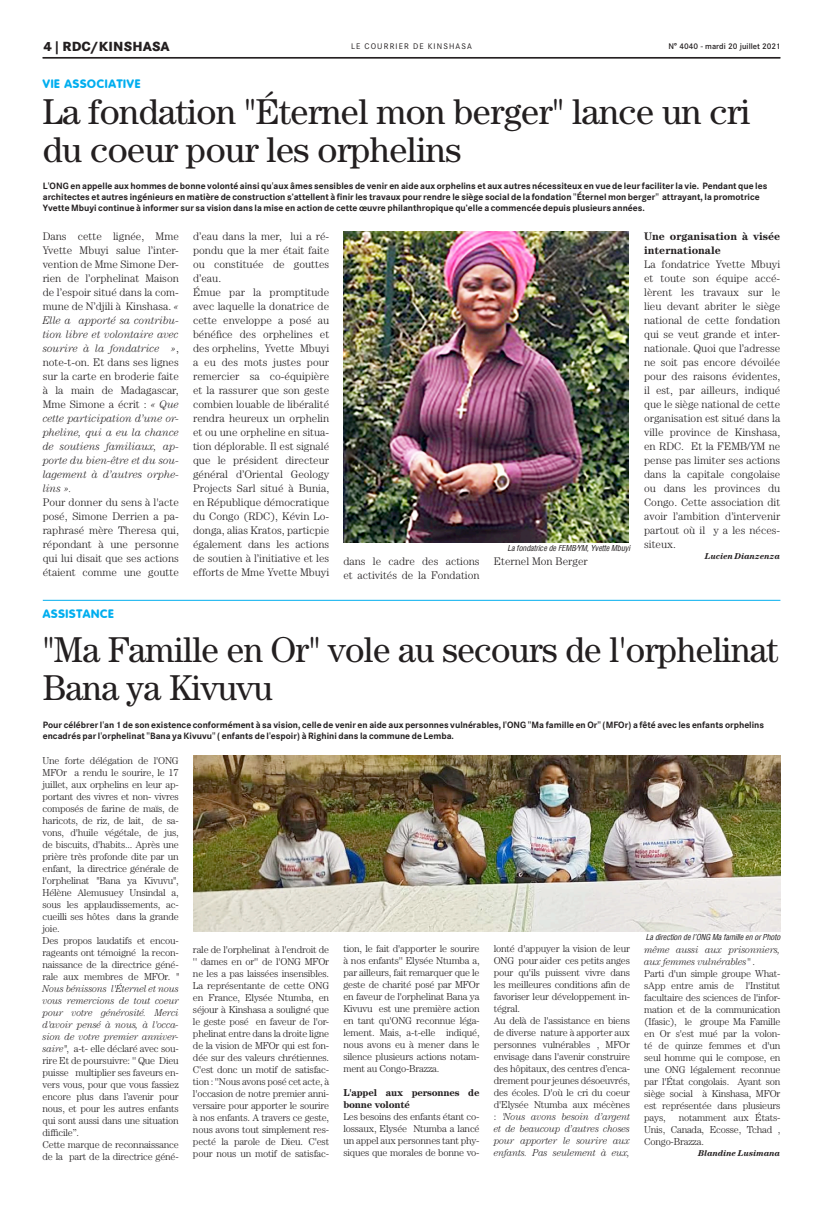
<style>
.page{position:relative;width:823px;height:1205px;background:#fff}
.page>*{position:absolute;margin:0;border:0;box-sizing:border-box;transform-origin:0 0}
.t1{font:36px/38px "Century";letter-spacing:-.015em;color:#231f20}
.t2{font:800 13px "Corporate SBQ";letter-spacing:.01em;color:#231f20}
.t3{font:800 12px "Corporate Rounded";letter-spacing:.06em;color:#00aeef}
.t4{font:300 11px/14px "Century";color:#231f20;text-align:justify}
.t5{font:700 11px/14px "Century";color:#231f20}
.t6{font:300 10px/12px "Century";letter-spacing:-.02em;color:#231f20;text-align:justify}
.t7{font:700 10px/12px "Century";letter-spacing:-.02em;color:#231f20}
.t8{font:700 9px/11px "Corporate SBQ";color:#231f20}
.t9{font:italic 700 8.5px "Century";color:#231f20}
.t10{font:italic 8px "Corporate Condensed";color:#231f20}
.t11{font:500 8px "Corporate SBQ";color:#231f20}
.t12{font:8px "Corporate SBQ";letter-spacing:.14em;color:#231f20}
.s1{font-style:italic}
</style>
<div class="page">
<hr style="left:43px;top:57px;width:737px;height:1px;background:#231f20">
<hr style="left:43px;top:58px;width:737px;height:1px;background:#231f20">
<img style="left:343px;top:231px;width:284px;height:311px">
<hr style="left:43px;top:600px;width:737px;height:1px;background:#00aeef">
<img style="left:193px;top:756px;width:586px;height:175px">
<h2 class="t2" style="left:43px;top:38px;width:128px">4 | RDC/KINSHASA</h2>
<p class="t12" style="left:351px;top:42px;width:122px">LE COURRIER DE KINSHASA</p>
<p class="t11" style="left:668px;top:42px;width:113px">N° 4040 - mardi 20 juillet 2021</p>
<p class="t3" style="left:43px;top:76px;width:99px">VIE ASSOCIATIVE</p>
<h1 class="t1" style="left:43px;top:92px;width:708px">La fondation "Éternel mon berger" lance un cri du coeur pour les orphelins</h1>
<p class="t8" style="left:43px;top:180px;width:725px">L'ONG en appelle aux hommes de bonne volonté ainsi qu'aux âmes sensibles de venir en aide aux orphelins et aux autres nécessiteux en vue de leur faciliter la vie. Pendant que les architectes et autres ingénieurs en matière de construction s’attellent à finir les travaux pour rendre le siège social de la fondation "Éternel mon berger" attrayant, la promotrice<br>Yvette Mbuyi continue à informer sur sa vision dans la mise en action de cette œuvre philanthropique qu’elle a commencée depuis plusieurs années.</p>
<p class="t4" style="left:43px;top:229px;width:138px">Dans cette lignée, Mme Yvette Mbuyi salue l’inter&shy;vention de Mme Simone Der&shy;rien de l’orphelinat Maison de l’espoir situé dans la com&shy;mune de N’djili à Kinshasa. <span class="s1">« Elle a apporté sa contribu&shy;tion libre et volontaire avec sourire à la fondatrice »</span>, note-t-on. Et dans ses lignes sur la carte en broderie faite à la main de Madagascar, Mme Simone a écrit : <span class="s1">« Que cette participation d’une or&shy;pheline, qui a eu la chance de soutiens familiaux, ap&shy;porte du bien-être et du sou&shy;lagement à d’autres orphe&shy;lins ».</span></p>
<p class="t4" style="left:43px;top:495px;width:138px">Pour donner du sens à l'acte posé, Simone Derrien a pa&shy;raphrasé mère Theresa qui, répondant à une personne qui lui disait que ses actions étaient comme une goutte</p>
<p class="t4" style="left:193px;top:229px;width:138px;text-align:left">d’eau dans la mer, lui a ré&shy;pondu que la mer était faite ou constituée de gouttes d’eau.<br>Émue par la promptitude avec laquelle la donatrice de cette enveloppe a posé au bénéfice des orphelines et des orphelins, Yvette Mbuyi a eu des mots justes pour remercier sa co-équipière et la rassurer que son geste combien louable de libéralité rendra heureux un orphelin et ou une orpheline en situa&shy;tion déplorable. Il est signalé que le président directeur général d’Oriental Geology<br>Projects Sarl situé à Bunia, en République démocratique du Congo (RDC), Kévin Lo&shy;donga, alias Kratos, particpie également dans les actions de soutien à l’initiative et les efforts de Mme Yvette Mbuyi</p>
<p class="t10" style="left:507px;top:543px;width:124px">La fondatrice de FEMB/YM, Yvette Mbuyi</p>
<p class="t4" style="left:343px;top:553px;width:138px">dans le cadre des actions et activités de la Fondation</p>
<p class="t4" style="left:493px;top:554px;width:95px">Eternel Mon Berger</p>
<p class="t5" style="left:643px;top:229px;width:138px">Une organisation à visée internationale</p>
<p class="t4" style="left:643px;top:257px;width:138px">La fondatrice Yvette Mbuyi et toute son équipe accé&shy;lèrent les travaux sur le lieu devant abriter le siège national de cette fondation qui se veut grande et inter&shy;nationale. Quoi que l’adresse ne soit pas encore dévoilée pour des raisons évidentes, il est, par ailleurs, indiqué que le siège national de cette organisation est situé dans la ville province de Kinshasa, en RDC. Et la FEMB/YM ne pense pas limiter ses actions dans la capitale congolaise ou dans les provinces du Congo. Cette association dit avoir l’ambition d’intervenir partout où il y a les néces&shy;siteux.</p>
<p class="t9" style="left:704px;top:551px;width:77px">Lucien Dianzenza</p>
<p class="t3" style="left:43px;top:606px;width:72px">ASSISTANCE</p>
<h1 class="t1" style="left:43px;top:630px;width:736px">"Ma Famille en Or" vole au secours de l'orphelinat<br>Bana ya Kivuvu</h1>
<p class="t8" style="left:43px;top:719px;width:722px">Pour célébrer l'an 1 de son existence conformément à sa vision, celle de venir en aide aux personnes vulnérables, l'ONG "Ma famille en Or" (MFOr) a fêté avec les enfants orphelins encadrés par l'orphelinat "Bana ya Kivuvu" ( enfants de l'espoir) à Righini dans la commune de Lemba.</p>
<p class="t6" style="left:43px;top:754px;width:138px;text-align:left">Une forte délégation de l'ONG<br>MFOr a rendu le sourire, le 17 juillet, aux orphelins en leur ap&shy;portant des vivres et non- vivres composés de farine de maïs, de haricots, de riz, de lait, de sa&shy;vons, d'huile végétale, de jus, de biscuits, d'habits... Après une prière très profonde dite par un enfant, la directrice générale de l'orphelinat "Bana ya Kivuvu",<br>Hélène Alemusuey Unsindal a, sous les applaudissements, ac&shy;cueilli ses hôtes dans la grande joie.<br>Des propos laudatifs et encou&shy;rageants ont témoigné la recon&shy;naissance de la directrice géné&shy;rale aux membres de MFOr. <span class="s1">"<br>Nous bénissons l'Éternel et nous vous remercions de tout coeur pour votre générosité. Merci d'avoir pensé à nous, à l'occa&shy;sion de votre premier anniver&shy;saire"</span>, a-t- elle déclaré avec sou&shy;rire Et de poursuivre: '' Que Dieu puisse multiplier ses faveurs en&shy;vers vous, pour que vous fassiez encore plus dans l’avenir pour nous, et pour les autres enfants qui sont aussi dans une situation difficile”.<br>Cette marque de reconnaissance de la part de la directrice géné-</p>
<p class="t6" style="left:193px;top:943px;width:138px">rale de l'orphelinat à l'endroit de '' dames en or'' de l'ONG MFOr ne les a pas laissées insensibles.<br>La représentante de cette ONG en France, Elysée Ntumba, en séjour à Kinshasa a souligné que le geste posé en faveur de l'or&shy;phelinat entre dans la droite ligne de la vision de MFOr qui est fon&shy;dée sur des valeurs chrétiennes.<br>C'est donc un motif de satisfac&shy;tion : ''Nous avons posé cet acte, à l'occasion de notre premier anni&shy;versaire pour apporter le sourire à nos enfants. A travers ce geste, nous avons tout simplement res&shy;pecté la parole de Dieu. C'est pour nous un motif de satisfac-</p>
<p class="t6" style="left:343px;top:942px;width:138px">tion, le fait d'apporter le sourire à nos enfants'' Elysée Ntumba a, par ailleurs, fait remarquer que le geste de charité posé par MFOr en faveur de l'orphelinat Bana ya Kivuvu est une première action en tant qu'ONG reconnue léga&shy;lement. Mais, a-t-elle indiqué, nous avons eu à mener dans le silence plusieurs actions notam&shy;ment au Congo-Brazza.</p>
<p class="t7" style="left:343px;top:1086px;width:138px">L'appel aux personnes de bonne volonté</p>
<p class="t6" style="left:343px;top:1110px;width:138px">Les besoins des enfants étant co&shy;lossaux, Elysée Ntumba a lancé un appel aux personnes tant phy&shy;siques que morales de bonne vo-</p>
<p class="t10" style="left:645px;top:932px;width:136px">La direction de l'ONG Ma famille en or Photo</p>
<p class="t6" style="left:493px;top:942px;width:138px;text-align:left">lonté d'appuyer la vision de leur<br>ONG pour aider ces petits anges pour qu'ils puissent vivre dans les meilleures conditions afin de favoriser leur développement in&shy;tégral.<br>Au delà de l'assistance en biens de diverse nature à apporter aux personnes vulnérables , MFOr envisage dans l'avenir construire des hôpitaux, des centres d’enca&shy;drement pour jeunes désoeuvrés, des écoles. D'où le cri du coeur d'Elysée Ntumba aux mécènes : <span class="s1">'Nous avons besoin d’argent et de beaucoup d’autres choses pour apporter le sourire aux enfants. Pas seulement à eux,</span></p>
<p class="t6" style="left:643px;top:943px;width:138px;text-align:left"><span class="s1">même aussi aux prisonniers, aux femmes vulnérables''</span> .<br>Parti d'un simple groupe What&shy;sApp entre amis de l'Institut facultaire des sciences de l'infor&shy;mation et de la communication (Ifasic), le groupe Ma Famille en Or s'est mué par la volon&shy;té de quinze femmes et d'un seul homme qui le compose, en une ONG légalement reconnue par l'État congolais. Ayant son siège social à Kinshasa, MFOr est représentée dans plusieurs pays,</p>
<p class="t6" style="left:643px;top:1111px;width:138px;text-indent:35px">notamment aux États-Unis, Canada, Ecosse, Tchad , Congo-Brazza.</p>
<p class="t9" style="left:697px;top:1148px;width:84px">Blandine Lusimana</p>
</div>
